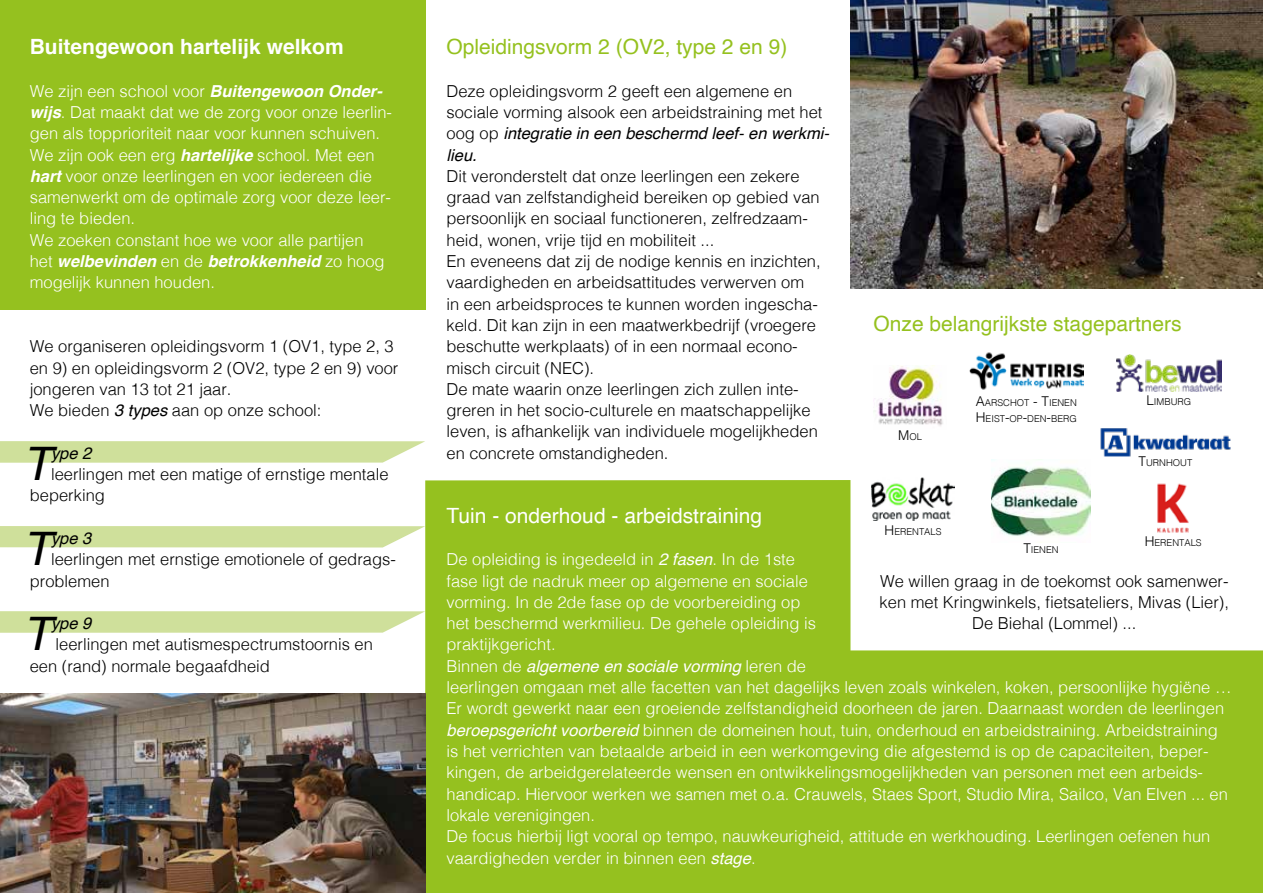
<style>
.page{position:relative;width:1263px;height:893px;background:#fff}
.page>*{position:absolute;margin:0;border:0;box-sizing:border-box;transform-origin:0 0}
.t1{font:italic 46.2px "Helvetica";color:#000}
.t2{font:21px "Helvetica";color:#95c11f}
.t3{font:21px "Helvetica";color:#fff}
.t4{font:700 21px "Helvetica";color:#fff}
.t5{font:300 16.5px/21.3px "Helvetica";color:#fff}
.t6{font:300 16.5px/21.3px "Helvetica";color:#000}
.t7{font:italic 16.5px "Helvetica";color:#000}
.t8{font:300 9.45px "Helvetica";color:#000}
.s1{font-weight:700;font-style:italic}
.s2{font-weight:400;font-style:italic}
.s3{font-size:13.5px}
</style>
<div class="page">
<div style="left:0;top:0;width:425px;height:310px;background:#95c11f"></div>
<svg style="left:0;top:611px;width:425px;height:22px;background:#d2e2a2"></svg>
<svg style="left:0;top:526px;width:425px;height:21px;background:#d1e1a0"></svg>
<svg style="left:0;top:441px;width:425px;height:22px;background:#d2e2a2"></svg>
<svg style="left:425px;top:480px;width:838px;height:413px;fill:#95c11f"></svg>
<img style="left:850px;top:0;width:413px;height:288px">
<img style="left:0;top:693px;width:425px;height:200px">
<img style="left:873px;top:365px;width:70px;height:61px">
<img style="left:1157px;top:480px;width:33px;height:56px">
<img style="left:1100px;top:428px;width:131px;height:29px">
<img style="left:1116px;top:355px;width:105px;height:36px">
<img style="left:969px;top:352px;width:114px;height:38px">
<img style="left:872px;top:478px;width:82px;height:43px">
<img style="left:991px;top:467px;width:100px;height:75px">
<p class="t4" style="left:30px;top:30px;width:315px">Buitengewoon hartelijk welkom</p>
<p class="t5" style="left:30px;top:79px;width:364px">We zijn een school voor <span class="s1">Buitengewoon Onder&shy;wijs</span>. Dat maakt dat we de zorg voor onze leerlin&shy;gen als topprioriteit naar voor kunnen schuiven.<br>We zijn ook een erg <span class="s1">hartelijke</span> school. Met een <span class="s1">hart</span> voor onze leerlingen en voor iedereen die samenwerkt om de optimale zorg voor deze leer&shy;ling te bieden.<br>We zoeken constant hoe we voor alle partijen<br>het <span class="s1">welbevinden</span> en de <span class="s1">betrokkenheid</span> zo hoog mogelijk kunnen houden.</p>
<p class="t6" style="left:30px;top:335px;width:370px">We organiseren opleidingsvorm 1 (OV1, type 2, 3 en 9) en opleidingsvorm 2 (OV2, type 2 en 9) voor jongeren van 13 tot 21 jaar.<br>We bieden <span class="s2">3 types</span> aan op onze school:</p>
<h1 class="t1" style="left:23px;top:427px;width:30px">T</h1>
<p class="t7" style="left:51px;top:440px;width:42px">ype 2</p>
<p class="t6" style="left:30px;top:462px;width:360px;text-indent:21px">leerlingen met een matige of ernstige mentale beperking</p>
<h1 class="t1" style="left:23px;top:513px;width:30px">T</h1>
<p class="t7" style="left:51px;top:525px;width:42px">ype 3</p>
<p class="t6" style="left:30px;top:548px;width:368px;text-indent:21px">leerlingen met ernstige emotionele of gedrags&shy;problemen</p>
<h1 class="t1" style="left:23px;top:598px;width:30px">T</h1>
<p class="t7" style="left:51px;top:610px;width:42px">ype 9</p>
<p class="t6" style="left:30px;top:633px;width:345px;text-indent:26px">leerlingen met autismespectrumstoornis en een (rand) normale begaafdheid</p>
<p class="t2" style="left:446px;top:30px;width:342px">Opleidingsvorm 2 (OV2, type 2 en 9)</p>
<p class="t6" style="left:446px;top:79px;width:384px">Deze opleidingsvorm 2 geeft een algemene en sociale vorming alsook een arbeidstraining met het oog op <span class="s2">integratie in een beschermd leef- en werkmi&shy;lieu.</span></p>
<p class="t6" style="left:446px;top:164px;width:376px">Dit veronderstelt dat onze leerlingen een zekere graad van zelfstandigheid bereiken op gebied van persoonlijk en sociaal functioneren, zelfredzaam&shy;heid, wonen, vrije tijd en mobiliteit ...<br>En eveneens dat zij de nodige kennis en inzichten, vaardigheden en arbeidsattitudes verwerven om in een arbeidsproces te kunnen worden ingescha&shy;keld. Dit kan zijn in een maatwerkbedrijf (vroegere beschutte werkplaats) of in een normaal econo&shy;misch circuit (NEC).<br>De mate waarin onze leerlingen zich zullen inte&shy;greren in het socio-culturele en maatschappelijke leven, is afhankelijk van individuele mogelijkheden en concrete omstandigheden.</p>
<p class="t2" style="left:873px;top:307px;width:310px">Onze belangrijkste stagepartners</p>
<p class="t8" style="left:898px;top:428px;width:25px"><span class="s3">M</span>OL</p>
<p class="t8" style="left:976px;top:395px;width:102px"><span class="s3">A</span>ARSCHOT <span class="s3">- T</span>IENEN</p>
<p class="t8" style="left:1146px;top:394px;width:46px"><span class="s3">L</span>IMBURG</p>
<p class="t8" style="left:976px;top:411px;width:102px"><span class="s3">H</span>EIST<span class="s3">-</span>OP<span class="s3">-</span>DEN<span class="s3">-</span>BERG</p>
<p class="t8" style="left:1138px;top:455px;width:55px"><span class="s3">T</span>URNHOUT</p>
<p class="t3" style="left:446px;top:499px;width:317px">Tuin - onderhoud - arbeidstraining</p>
<p class="t5" style="left:446px;top:548px;width:786px">De opleiding is ingedeeld in <span class="s2">2 fasen</span>. In de 1ste<br>fase ligt de nadruk meer op algemene en sociale<br>vorming. In de 2de fase op de voorbereiding op<br>het beschermd werkmilieu. De gehele opleiding is<br>praktijkgericht.<br>Binnen de <span class="s2">algemene en sociale vorming</span> leren de<br>leerlingen omgaan met alle facetten van het dagelijks leven zoals winkelen, koken, persoonlijke hygiëne … Er wordt gewerkt naar een groeiende zelfstandigheid doorheen de jaren. Daarnaast worden de leerlingen <span class="s2">beroepsgericht voorbereid</span> binnen de domeinen hout, tuin, onderhoud en arbeidstraining. Arbeidstraining is het verrichten van betaalde arbeid in een werkomgeving die afgestemd is op de capaciteiten, beper&shy;kingen, de arbeidgerelateerde wensen en ontwikkelingsmogelijkheden van personen met een arbeids&shy;handicap. Hiervoor werken we samen met o.a. Crauwels, Staes Sport, Studio Mira, Sailco, Van Elven ... en lokale verenigingen.<br>De focus hierbij ligt vooral op tempo, nauwkeurigheid, attitude en werkhouding. Leerlingen oefenen hun vaardigheden verder in binnen een <span class="s2">stage</span>.</p>
<p class="t8" style="left:884px;top:523px;width:59px"><span class="s3">H</span>ERENTALS</p>
<p class="t8" style="left:1145px;top:534px;width:59px"><span class="s3">H</span>ERENTALS</p>
<p class="t8" style="left:1023px;top:541px;width:37px"><span class="s3">T</span>IENEN</p>
<p class="t6" style="left:879px;top:569px;width:351px;text-align:center">We willen graag in de toekomst ook samenwer&shy;ken met Kringwinkels, fietsateliers, Mivas (Lier),<br>De Biehal (Lommel) ...</p>
</div>
